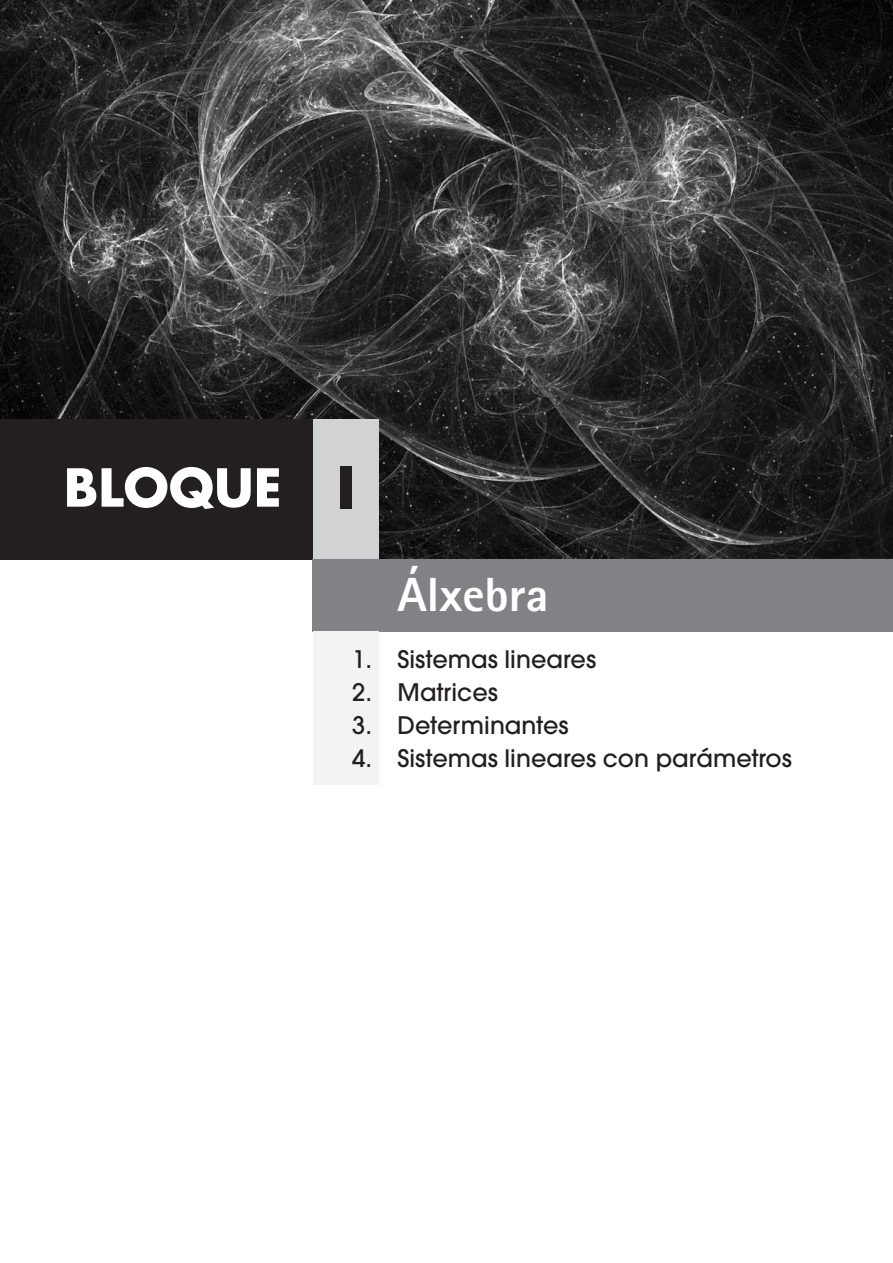
<style>
.page{position:relative;width:893px;height:1263px;background:#fff}
.page>*{position:absolute;margin:0;border:0;box-sizing:border-box;transform-origin:0 0}
.t1{font:700 51px "Futura";color:#fff}
.t2{font:800 48px "Rotis Sans Serif";color:#fff}
.t3{font:500 24px "Avant Garde";color:#231f20}
.s1{font-size:57px;color:#231f20}
</style>
<div class="page">
<img style="left:0;top:0;width:893px;height:559px">
<div style="left:0;top:419px;width:378px;height:140px;background:#231f20"></div>
<div style="left:313px;top:419px;width:65px;height:140px;background:#d1d2d4"></div>
<div style="left:313px;top:559px;width:580px;height:72px;background:#808285"></div>
<div style="left:313px;top:631px;width:65px;height:153px;background:#f2f3f4"></div>
<h1 class="t1" style="left:64px;top:464px;width:292px">BLOQUE <span class="s1">I</span></h1>
<h2 class="t2" style="left:398px;top:577px;width:153px">Álxebra</h2>
<p class="t3" style="left:352px;top:651px;width:246px">1. Sistemas lineares</p>
<p class="t3" style="left:352px;top:683px;width:147px">2. Matrices</p>
<p class="t3" style="left:352px;top:716px;width:218px">3. Determinantes</p>
<p class="t3" style="left:352px;top:749px;width:441px">4. Sistemas lineares con parámetros</p>
</div>
